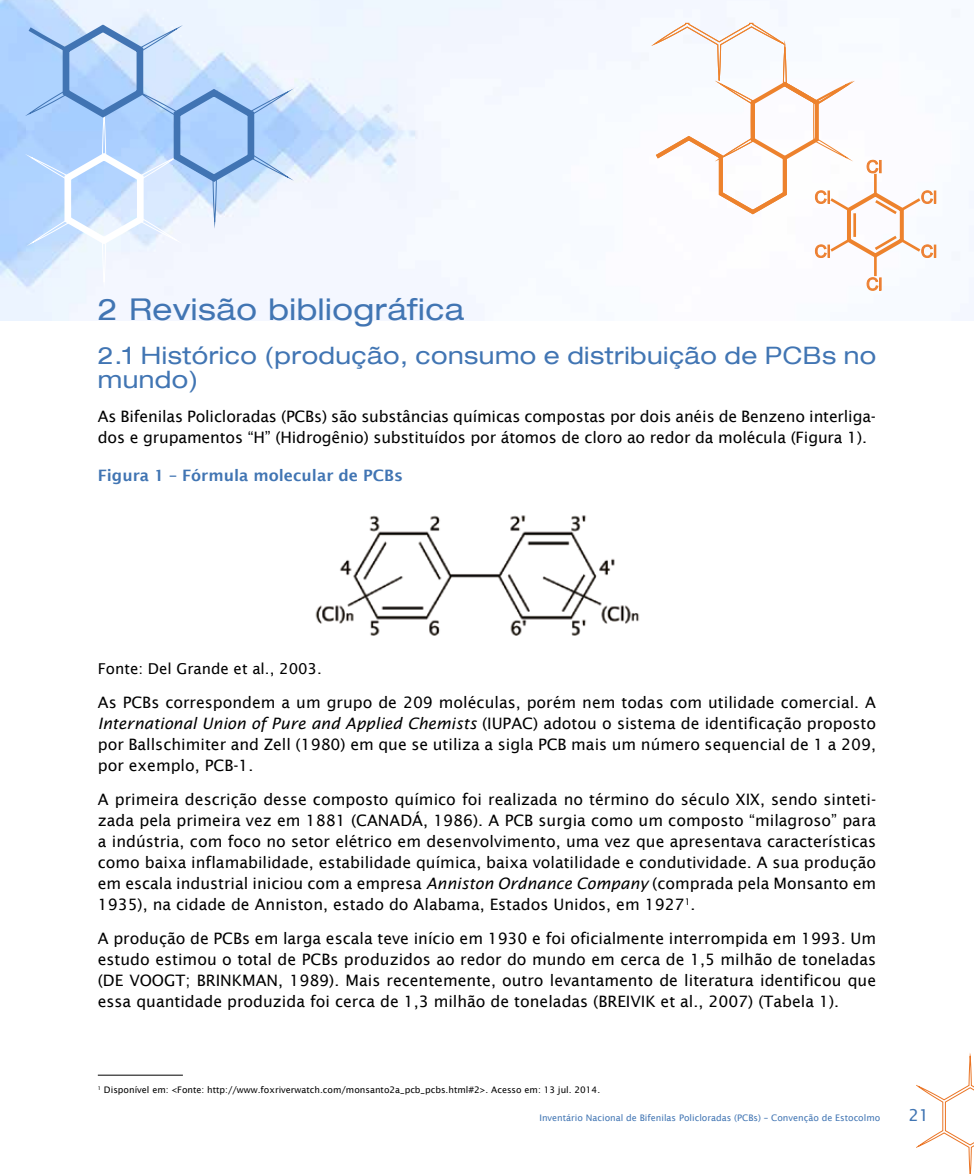
<style>
.page{position:relative;width:974px;height:1174px;background:#fff}
.page>*{position:absolute;margin:0;border:0;box-sizing:border-box;transform-origin:0 0}
.t1{font:expanded 30px "Helvetica 53";letter-spacing:.02em;color:#4175b3}
.t2{font:expanded 24px/24px "Helvetica 53";letter-spacing:.02em;color:#4175b3}
.t3{font:16.5px "Lucida Sans";color:#4175b3}
.t4{font:15.75px/21px "Lucida Sans";color:#000;text-align:justify}
.t5{font:600 15.75px "Lucida Sans";color:#4175b3}
.t6{font:15px "Lucida Sans";color:#000}
.t7{font:9px "Lucida Sans";color:#000}
.t8{font:9px "Lucida Sans";color:#4175b3}
.s1{font-style:italic}
</style>
<div class="page">
<svg style="left:917px;top:1053px;width:57px;height:121px"></svg>
<svg style="left:26px;top:21px;width:266px;height:261px"></svg>
<svg style="left:651px;top:23px;width:285px;height:268px"></svg>
<img style="left:315px;top:515px;width:324px;height:121px">
<hr style="left:98px;top:1075px;width:85px;height:1px;background:#000">
<h1 class="t1" style="left:98px;top:291px;width:368px">2 Revisão bibliográfica</h1>
<h2 class="t2" style="left:98px;top:343px;width:780px">2.1 Histórico (produção, consumo e distribuição de PCBs no mundo)</h2>
<p class="t4" style="left:98px;top:405px;width:779px">As Bifenilas Policloradas (PCBs) são substâncias químicas compostas por dois anéis de Benzeno interliga&shy;dos e grupamentos “H” (Hidrogênio) substituídos por átomos de cloro ao redor da molécula (Figura 1).</p>
<p class="t5" style="left:98px;top:466px;width:307px">Figura 1 – Fórmula molecular de PCBs</p>
<p class="t6" style="left:98px;top:660px;width:225px">Fonte: Del Grande et al., 2003.</p>
<p class="t4" style="left:98px;top:692px;width:780px">As PCBs correspondem a um grupo de 209 moléculas, porém nem todas com utilidade comercial. A <span class="s1">International Union of Pure and Applied Chemists</span> (IUPAC) adotou o sistema de identificação proposto por Ballschimiter and Zell (1980) em que se utiliza a sigla PCB mais um número sequencial de 1 a 209, por exemplo, PCB-1.</p>
<p class="t4" style="left:98px;top:788px;width:780px">A primeira descrição desse composto químico foi realizada no término do século XIX, sendo sinteti&shy;zada pela primeira vez em 1881 (Canadá</p>
<p class="t4" style="left:98px;top:809px;width:780px;text-indent:325px">, 1986). A PCB surgia como um composto “milagroso” para a indústria, com foco no setor elétrico em desenvolvimento, uma vez que apresentava características como baixa inflamabilidade, estabilidade química, baixa volatilidade e condutividade. A sua produção em escala industrial iniciou com a empresa <span class="s1">Anniston Ordnance Company</span> (comprada pela Monsanto em 1935), na cidade de Anniston, estado do Alabama, Estados Unidos, em 1927<sup>1</sup>.</p>
<p class="t4" style="left:98px;top:927px;width:780px">A produção de PCBs em larga escala teve início em 1930 e foi oficialmente interrompida em 1993. Um estudo estimou o total de PCBs produzidos ao redor do mundo em cerca de 1,5 milhão de toneladas (DE VOOGT; BRINKMAN, 1989). Mais recentemente, outro levantamento de literatura identificou que essa quantidade produzida foi cerca de 1,3 milhão de toneladas (BREIVIK et al., 2007) (Tabela 1).</p>
<p class="t7" style="left:98px;top:1084px;width:504px"><sup>1</sup> Disponível em: &lt;Fonte: http://www.foxriverwatch.com/monsanto2a_pcb_pcbs.html#2&gt;. Acesso em: 13 jul. 2014.</p>
<p class="t8" style="left:539px;top:1112px;width:342px">Inventário Nacional de Bifenilas Policloradas (PCBs) – Convenção de Estocolmo</p>
<p class="t3" style="left:908px;top:1105px;width:22px">21</p>
</div>
